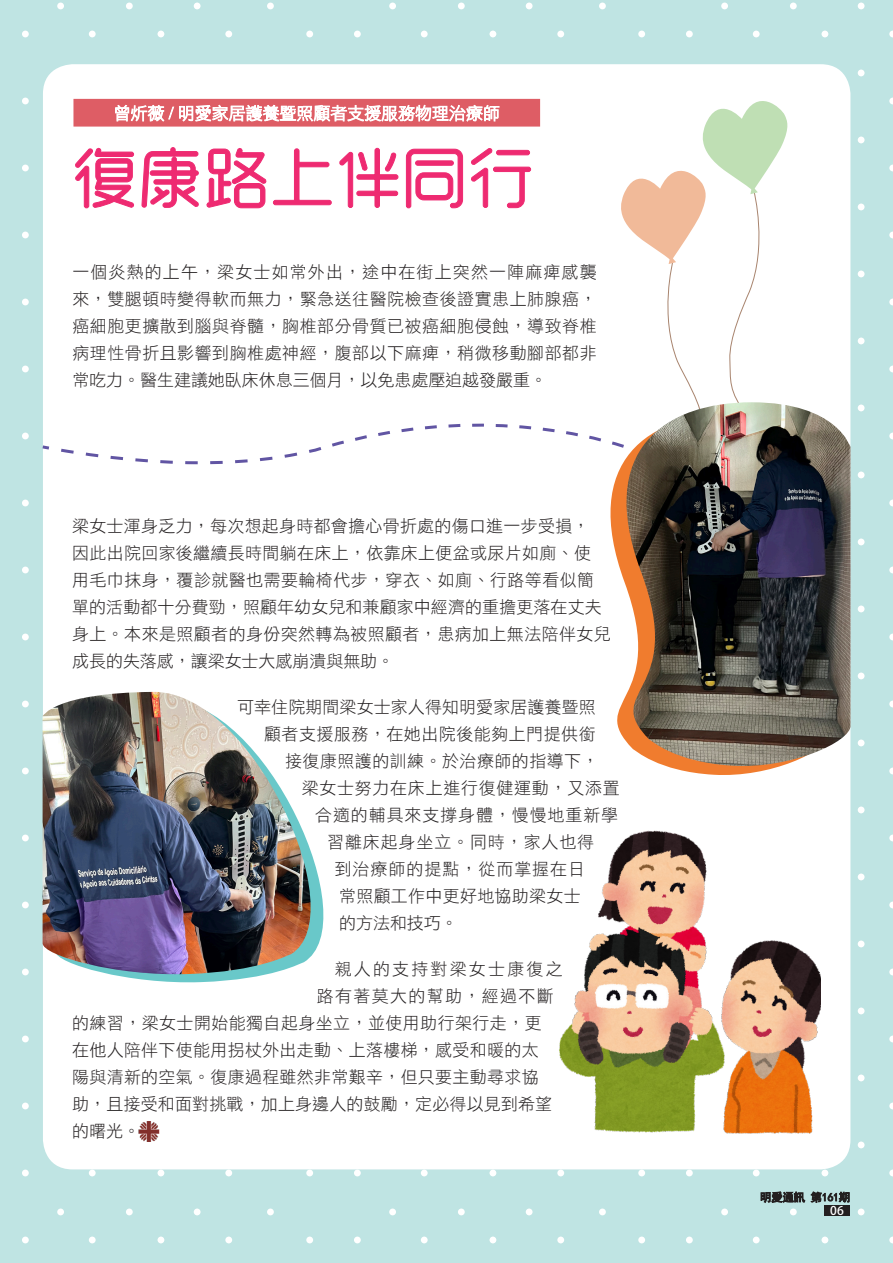
<style>
.page{position:relative;width:893px;height:1263px;background:#fff}
.page>*{position:absolute;margin:0;border:0;box-sizing:border-box;transform-origin:0 0}
.t1{font:66px "MF Yue Yuan Noncommercial";color:#ee2a71}
.t2{font:16.95px/27px "DF Hei Lt HK BF";letter-spacing:.02em;color:#231f20;text-align:justify}
.t3{font:16.95px "DF Hei Lt HK BF";letter-spacing:.055em;color:#231f20}
.t4{font:16.95px "DF Hei Lt HK BF";letter-spacing:.045em;color:#231f20}
.t5{font:16.95px "DF Hei Lt HK BF";letter-spacing:.06em;color:#231f20}
.t6{font:16.95px "DF Hei Lt HK BF";letter-spacing:.08em;color:#231f20}
.t7{font:16.95px "DF Hei Lt HK BF";letter-spacing:.13em;color:#231f20}
.t8{font:12px "Adobe Heiti Std";color:#fff}
.t9{font:10.5px "Adobe Heiti Std";color:#fff}
</style>
<div class="page">
<hr style="left:0;top:0;width:3px;height:1263px;background:#bfbfbf">
<div style="left:3px;top:0;width:890px;height:1263px;background:#bfe4e3"></div>
<svg style="left:761px;top:1191px;width:44px;height:12px"></svg>
<svg style="left:811px;top:1191px;width:39px;height:12px"></svg>
<div style="left:824px;top:1205px;width:26px;height:11px;background:#231f20"></div>
<div style="left:43px;top:64px;width:807px;height:1105px;background:#fff;border-radius:30px"></div>
<img style="left:138px;top:1121px;width:21px;height:20px">
<svg style="left:42px;top:86px;width:746px;height:379px"></svg>
<svg style="left:579px;top:414px;width:198px;height:361px"></svg>
<img style="left:625px;top:402px;width:225px;height:365px">
<svg style="left:120px;top:855px;width:204px;height:128px"></svg>
<img style="left:43px;top:692px;width:269px;height:284px">
<img style="left:559px;top:830px;width:261px;height:304px">
<p class="t1" style="left:71px;top:139px;width:463px">復康路上伴同行</p>
<p class="t2" style="left:72px;top:259px;width:526px">一個炎熱的上午，梁女士如常外出，途中在街上突然一陣麻痺感襲來，雙腿頓時變得軟而無力，緊急送往醫院檢查後證實患上肺腺癌，癌細胞更擴散到腦與脊髓，胸椎部分骨質已被癌細胞侵蝕，導致脊椎病理性骨折且影響到胸椎處神經，腹部以下麻痺，稍微移動腳部都非常吃力。醫生建議她臥床休息三個月，以免患處壓迫越發嚴重。</p>
<p class="t2" style="left:72px;top:512px;width:540px;text-align:left">梁女士渾身乏力，每次想起身時都會擔心骨折處的傷口進一步受損，<br>因此出院回家後繼續長時間躺在床上，依靠床上便盆或尿片如廁、使用毛巾抹身，覆診就醫也需要輪椅代步，穿衣、如廁、行路等看似簡單的活動都十分費勁，照顧年幼女兒和兼顧家中經濟的重擔更落在丈夫身上。本來是照顧者的身份突然轉為被照顧者，患病加上無法陪伴女兒成長的失落感，讓梁女士大感崩潰與無助。</p>
<p class="t2" style="left:237px;top:693px;width:360px">可幸住院期間梁女士家人得知明愛家居護養暨照</p>
<p class="t2" style="left:264px;top:720px;width:333px">顧者支援服務，在她出院後能夠上門提供銜</p>
<p class="t2" style="left:285px;top:747px;width:315px">接復康照護的訓練。於治療師的指導下，</p>
<p class="t4" style="left:302px;top:779px;width:320px">梁女士努力在床上進行復健運動，又添置</p>
<p class="t3" style="left:315px;top:806px;width:305px">合適的輔具來支撐身體，慢慢地重新學</p>
<p class="t3" style="left:327px;top:833px;width:269px">習離床起身坐立。同時，家人也得</p>
<p class="t5" style="left:335px;top:860px;width:252px">到治療師的提點，從而掌握在日</p>
<p class="t2" style="left:339px;top:882px;width:243px">常照顧工作中更好地協助梁女士</p>
<p class="t2" style="left:339px;top:909px;width:120px">的方法和技巧。</p>
<p class="t7" style="left:335px;top:960px;width:230px">親人的支持對梁女士康復之</p>
<p class="t6" style="left:317px;top:987px;width:239px">路有著莫大的幫助，經過不斷</p>
<p class="t2" style="left:72px;top:1009px;width:471px">的練習，梁女士開始能獨自起身坐立，並使用助行架行走，更</p>
<p class="t2" style="left:72px;top:1036px;width:468px">在他人陪伴下使能用拐杖外出走動、上落樓梯，感受和暖的太</p>
<p class="t2" style="left:72px;top:1063px;width:468px">陽與清新的空氣。復康過程雖然非常艱辛，但只要主動尋求協</p>
<p class="t2" style="left:72px;top:1090px;width:482px">助，且接受和面對挑戰，加上身邊人的鼓勵，定必得以見到希望</p>
<p class="t2" style="left:72px;top:1117px;width:69px">的曙光。</p>
<p class="t8" style="left:830px;top:1204px;width:15px">06</p>
<p class="t9" style="left:831px;top:1205px;width:13px">06</p>
</div>
